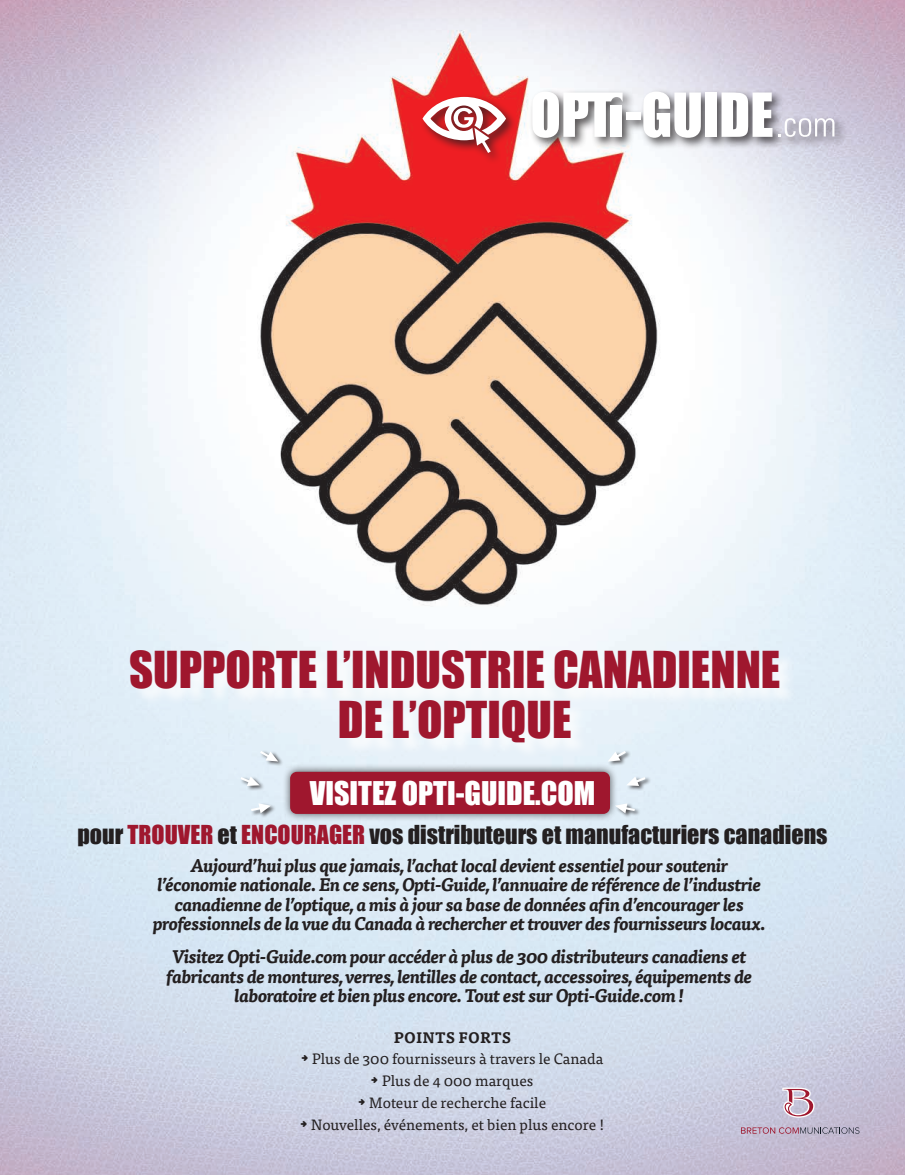
<style>
.page{position:relative;width:905px;height:1175px;background:#fff}
.page>*{position:absolute;margin:0;border:0;box-sizing:border-box;transform-origin:0 0}
.t1{font:46.65px/49.7px "Impact";color:#9f172e;text-align:center}
.t2{font:30px "Impact";color:#fff}
.t3{font:24px "Impact";color:#231f20}
.t4{font:italic 700 18px/19.5px "Tisa Pro";letter-spacing:-.02em;color:#231f20;text-align:center}
.t5{font:15px/21.8px "Tisa Pro";color:#231f20;text-align:center}
.s1{color:#9f172e}
.s2{font-weight:700}
.s3{font-family:"All My Hands"}
</style>
<div class="page">
<img style="left:0;top:0;width:904px;height:1174px">
<div style="left:133px;top:653px;width:664px;height:107px;background:#fff;opacity:.75"></div>
<svg style="left:782px;top:1087px;width:32px;height:30px"></svg>
<svg style="left:741px;top:1127px;width:118px;height:6px"></svg>
<div style="left:282px;top:763px;width:336px;height:59px;background:#231f20;opacity:.75"></div>
<div style="left:290px;top:772px;width:320px;height:42px;background:#9f172e;border-radius:7px"></div>
<div style="left:419px;top:88px;width:428px;height:77px;background:#231f20;opacity:.75"></div>
<svg style="left:643px;top:92px;width:57px;height:46px"></svg>
<div style="left:705px;top:93px;width:12px;height:44px;background:#fff"></div>
<svg style="left:721px;top:92px;width:51px;height:45px"></svg>
<svg style="left:532px;top:92px;width:90px;height:46px"></svg>
<div style="left:626px;top:112px;width:14px;height:8px;background:#fff"></div>
<svg style="left:422px;top:97px;width:84px;height:56px"></svg>
<svg style="left:778px;top:118px;width:56px;height:19px"></svg>
<div style="left:240px;top:750px;width:43px;height:69px;background:#231f20;opacity:.75"></div>
<svg style="left:251px;top:803px;width:20px;height:10px"></svg>
<svg style="left:240px;top:776px;width:20px;height:10px"></svg>
<svg style="left:260px;top:751px;width:18px;height:10px"></svg>
<div style="left:607px;top:750px;width:44px;height:69px;background:#231f20;opacity:.75"></div>
<svg style="left:615px;top:803px;width:20px;height:10px"></svg>
<svg style="left:626px;top:776px;width:19px;height:10px"></svg>
<svg style="left:607px;top:751px;width:19px;height:10px"></svg>
<h1 class="t1" style="left:129px;top:643px;width:652px">SUPPORTE L’INDUSTRIE CANADIENNE<br>DE L’OPTIQUE</h1>
<h2 class="t2" style="left:310px;top:770px;width:287px">VISITEZ OPTI-GUIDE.COM</h2>
<h3 class="t3" style="left:77px;top:816px;width:751px">pour <span class="s1">TROUVER</span> et <span class="s1">ENCOURAGER</span> vos distributeurs et manufacturiers canadiens</h3>
<p class="t4" style="left:153px;top:854px;width:613px">Aujourd’hui plus que jamais, l’achat local devient essentiel pour soutenir l’économie nationale. En ce sens, Opti-Guide, l’annuaire de référence de l’industrie canadienne de l’optique, a mis à jour sa base de données afin d’encourager les professionnels de la vue du Canada à rechercher et trouver des fournisseurs locaux.</p>
<p class="t4" style="left:166px;top:946px;width:587px">Visitez Opti-Guide.com pour accéder à plus de 300 distributeurs canadiens et fabricants de montures, verres, lentilles de contact, accessoires, équipements de laboratoire et bien plus encore. Tout est sur Opti-Guide.com !</p>
<p class="t5" style="left:301px;top:1025px;width:305px"><span class="s2">POINTS FORTS<br></span><span class="s3">Y</span> Plus de 300 fournisseurs à travers le Canada<br><span class="s3">Y</span> Plus de 4 000 marques<br><span class="s3">Y</span> Moteur de recherche facile<br><span class="s3">Y</span> Nouvelles, événements, et bien plus encore !</p>
</div>
